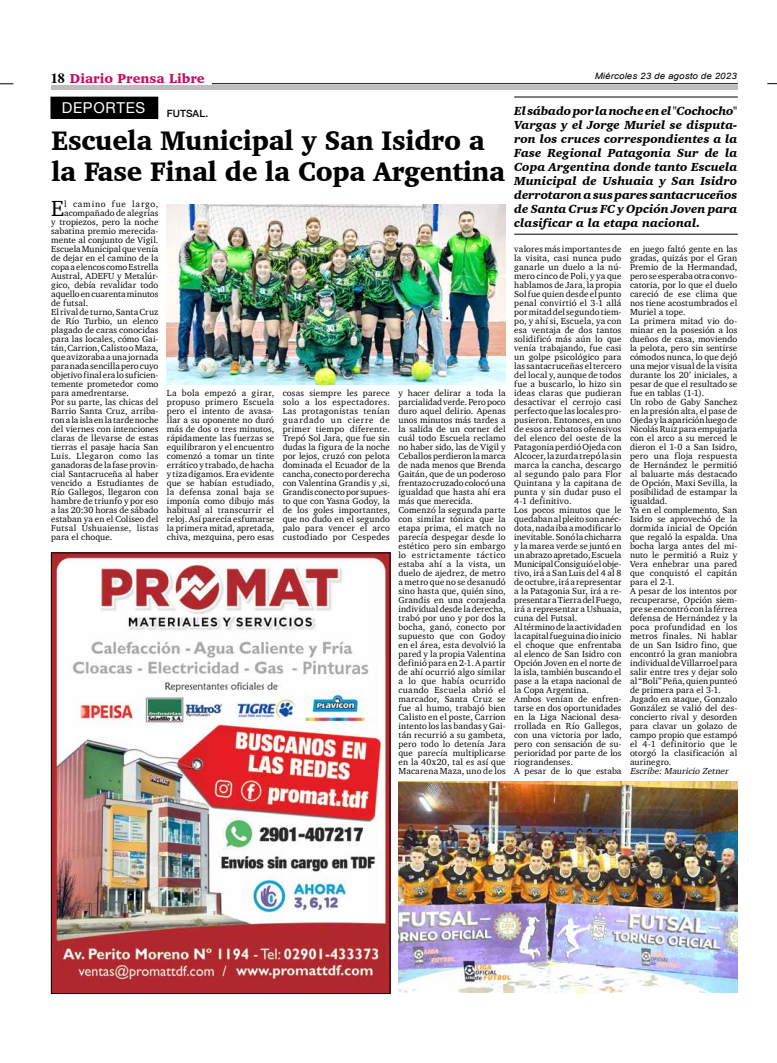
<style>
.page{position:relative;width:777px;height:1063px;background:#fff}
.page>*{position:absolute;margin:0;border:0;box-sizing:border-box;transform-origin:0 0}
.t1{font:900 27.5px/30.4px "Charter";letter-spacing:-.01em;color:#000;scale:.95 1}
.t2{font:22.4px "Charter";color:#000}
.t3{font:15px "Helvetica Neue";letter-spacing:.045em;color:#fff}
.t4{font:900 13.2px "Charter";color:#c80c5f}
.t5{font:italic 900 12px/14px "Charter";letter-spacing:.005em;color:#000;text-align:justify}
.t6{font:500 10px "Helvetica Neue";letter-spacing:.005em;color:#000}
.t7{font:9px/9px "Charter";letter-spacing:.01em;color:#000}
.t8{font:9px "Charter";letter-spacing:.03em;color:#000}
.t9{font:italic 9px "Charter";color:#000}
.t10{font:9px "Charter";letter-spacing:.04em;color:#000}
.t11{font:9px "Charter";letter-spacing:.09em;color:#000}
.t12{font:italic 8.8px "Arial";letter-spacing:.01em;color:#000;scale:1.11 1}
.s1{font-family:"Times";font-weight:700;font-size:14px;color:#000}
</style>
<div class="page">
<hr style="left:212px;top:83px;width:526px;height:1px;background:#000">
<svg style="left:0;top:84px;width:13px;height:1px"></svg>
<div style="left:51px;top:85px;width:686px;height:5px;background:#bcbec0"></div>
<img style="left:53px;top:555px;width:335px;height:437px">
<div style="left:51px;top:553px;width:339px;height:441px;border:1px solid #000"></div>
<div style="left:51px;top:97px;width:107px;height:21px;background:#000"></div>
<img style="left:167px;top:205px;width:339px;height:180px">
<img style="left:398px;top:782px;width:339px;height:210px">
<hr style="left:514px;top:97px;width:224px;height:1px;background:#000">
<hr style="left:514px;top:234px;width:224px;height:1px;background:#000">
<h3 class="t4" style="left:51px;top:70px;width:155px"><span class="s1">18</span> Diario Prensa Libre</h3>
<h3 class="t3" style="left:62px;top:97px;width:85px">DEPORTES</h3>
<p class="t6" style="left:167px;top:106px;width:43px">FUTSAL.</p>
<h1 class="t1" style="left:51px;top:125px;width:479px">Escuela Municipal y San Isidro a la Fase Final de la Copa Argentina</h1>
<h2 class="t2" style="left:51px;top:189px;width:14px">E</h2>
<p class="t11" style="left:64px;top:196px;width:96px">l camino fue largo,</p>
<p class="t7" style="left:64px;top:209px;width:96px">acompañado de alegrías</p>
<p class="t7" style="left:51px;top:218px;width:109px">y tropiezos, pero la noche</p>
<p class="t7" style="left:51px;top:227px;width:109px">sabatina premio merecida-</p>
<p class="t7" style="left:51px;top:236px;width:109px">mente al conjunto de Vigil.</p>
<p class="t7" style="left:51px;top:245px;width:109px">Escuela Municipal que venía</p>
<p class="t7" style="left:51px;top:254px;width:109px">de dejar en el camino de la</p>
<p class="t7" style="left:51px;top:263px;width:109px">copa a elencos como Estrella</p>
<p class="t7" style="left:51px;top:272px;width:109px">Austral, ADEFU y Metalúr-</p>
<p class="t7" style="left:51px;top:281px;width:109px">gico, debía revalidar todo</p>
<p class="t7" style="left:51px;top:290px;width:109px">aquello en cuarenta minutos</p>
<p class="t7" style="left:51px;top:299px;width:39px">de futsal.</p>
<p class="t7" style="left:51px;top:308px;width:109px">El rival de turno, Santa Cruz</p>
<p class="t7" style="left:51px;top:317px;width:109px">de Río Turbio, un elenco</p>
<p class="t7" style="left:51px;top:326px;width:109px">plagado de caras conocidas</p>
<p class="t7" style="left:51px;top:335px;width:109px">para las locales, cómo Gai-</p>
<p class="t7" style="left:51px;top:344px;width:109px">tán, Carrion, Calisto o Maza,</p>
<p class="t7" style="left:51px;top:353px;width:109px">que avizoraba a una jornada</p>
<p class="t7" style="left:51px;top:362px;width:109px">para nada sencilla pero cuyo</p>
<p class="t7" style="left:51px;top:371px;width:109px">objetivo final era lo suficien-</p>
<p class="t7" style="left:51px;top:380px;width:109px">temente prometedor como</p>
<p class="t7" style="left:51px;top:389px;width:79px">para amedrentarse.</p>
<p class="t7" style="left:51px;top:398px;width:109px">Por su parte, las chicas del</p>
<p class="t7" style="left:51px;top:407px;width:109px">Barrio Santa Cruz, arriba-</p>
<p class="t7" style="left:51px;top:416px;width:109px">ron a la isla en la tarde noche</p>
<p class="t7" style="left:51px;top:425px;width:109px">del viernes con intenciones</p>
<p class="t7" style="left:51px;top:434px;width:109px">claras de llevarse de estas</p>
<p class="t7" style="left:51px;top:443px;width:109px">tierras el pasaje hacia San</p>
<p class="t10" style="left:51px;top:448px;width:109px">Luis. Llegaron como las</p>
<p class="t7" style="left:51px;top:461px;width:109px">ganadoras de la fase provin-</p>
<p class="t7" style="left:51px;top:470px;width:109px">cial Santacruceña al haber</p>
<p class="t7" style="left:51px;top:479px;width:109px">vencido a Estudiantes de</p>
<p class="t7" style="left:51px;top:488px;width:109px">Río Gallegos, llegaron con</p>
<p class="t7" style="left:51px;top:497px;width:109px">hambre de triunfo y por eso</p>
<p class="t7" style="left:51px;top:506px;width:109px">a las 20:30 horas de sábado</p>
<p class="t7" style="left:51px;top:515px;width:109px">estaban ya en el Coliseo del</p>
<p class="t8" style="left:51px;top:520px;width:109px">Futsal Ushuaiense, listas</p>
<p class="t7" style="left:51px;top:533px;width:63px">para el choque.</p>
<p class="t7" style="left:167px;top:389px;width:109px;text-align:justify">La bola empezó a girar, propuso primero Escuela pero el intento de avasa&shy;llar a su oponente no duró más de dos o tres minutos, rápidamente las fuerzas se equilibraron y el encuentro comenzó a tomar un tinte errático y trabado, de hacha y tiza digamos. Era evidente que se habían estudiado, la defensa zonal baja se imponía como dibujo más habitual al transcurrir el reloj. Así parecía esfumarse la primera mitad, apretada, chiva, mezquina, pero esas</p>
<p class="t7" style="left:283px;top:389px;width:109px;text-align:justify">cosas siempre les parece solo a los espectadores.<br>Las protagonistas tenían guardado un cierre de primer tiempo diferente.<br>Trepó Sol Jara, que fue sin dudas la figura de la noche por lejos, cruzó con pelota dominada el Ecuador de la cancha, conecto por derecha con Valentina Grandis y ,si, Grandis conecto por supues&shy;to que con Yasna Godoy, la de los goles importantes, que no dudo en el segundo palo para vencer el arco custodiado por Cespedes</p>
<p class="t7" style="left:398px;top:389px;width:109px">y hacer delirar a toda la parcialidad verde. Pero poco duro aquel delirio. Apenas unos minutos más tardes a la salida de un corner del cuál todo Escuela reclamo no haber sido, las de Vigil y<br>Ceballos perdieron la marca de nada menos que Brenda<br>Gaitán, que de un poderoso frentazo cruzado colocó una igualdad que hasta ahí era más que merecida.<br>Comenzó la segunda parte con similar tónica que la etapa prima, el match no parecía despegar desde lo estético pero sin embargo lo estrictamente táctico estaba ahí a la vista, un duelo de ajedrez, de metro a metro que no se desanudó sino hasta que, quién sino,<br>Grandis en una corajeada individual desde la derecha, trabó por uno y por dos la bocha, ganó, conecto por supuesto que con Godoy en el área, esta devolvió la pared y la propia Valentina definió para en 2-1. A partir de ahí ocurrió algo similar a lo que había ocurrido cuando Escuela abrió el marcador, Santa Cruz se fue al humo, trabajó bien<br>Calisto en el poste, Carrion intento los las bandas y Gai&shy;tán recurrió a su gambeta, pero todo lo detenía Jara que parecía multiplicarse en la 40x20, tal es así que<br>Macarena Maza, uno de los</p>
<p class="t12" style="left:594px;top:70px;width:129px">Miércoles 23 de agosto de 2023</p>
<p class="t5" style="left:514px;top:103px;width:225px">El sábado por la noche en el "Cochocho" Vargas y el Jorge Muriel se disputa&shy;ron los cruces correspondientes a la Fase Regional Patagonia Sur de la Copa Argentina donde tanto Escuela Municipal de Ushuaia y San Isidro derrotaron a sus pares santacruceños de Santa Cruz FC y Opción Joven para clasificar a la etapa nacional.</p>
<p class="t7" style="left:514px;top:244px;width:109px">valores más importantes de la visita, casi nunca pudo ganarle un duelo a la nú&shy;mero cinco de Poli, y ya que hablamos de Jara, la propia<br>Sol fue quien desde el punto penal convirtió el 3-1 allá por mitad del segundo tiem&shy;po, y ahí si, Escuela, ya con esa ventaja de dos tantos solidificó más aún lo que venía trabajando, fue casi un golpe psicológico para las santacruceñas el tercero del local y, aunque de todos fue a buscarlo, lo hizo sin ideas claras que pudieran desactivar el cerrojo casi perfecto que las locales pro&shy;pusieron. Entonces, en uno de esos arrebatos ofensivos del elenco del oeste de la<br>Patagonia perdió Ojeda con<br>Alcocer, la zurda trepó la sin marca la cancha, descargo al segundo palo para Flor<br>Quintana y la capitana de punta y sin dudar puso el<br>4-1 definitivo.<br>Los pocos minutos que le quedaban al pleito son anéc&shy;dota, nada iba a modificar lo inevitable. Sonó la chicharra y la marea verde se juntó en un abrazo apretado, Escuela<br>Municipal Consiguió el obje&shy;tivo, irá a San Luis del 4 al 8 de octubre, irá a representar a la Patagonia Sur, irá a re&shy;presentar a Tierra del Fuego, irá a representar a Ushuaia, cuna del Futsal.<br>Al término de la actividad en la capital fueguina dio inicio el choque que enfrentaba al elenco de San Isidro con<br>Opción Joven en el norte de la isla, también buscando el pase a la etapa nacional de la Copa Argentina.<br>Ambos venían de enfren&shy;tarse en dos oportunidades en la Liga Nacional desa&shy;rrollada en Río Gallegos, con una victoria por lado, pero con sensación de su&shy;perioridad por parte de los riograndenses.<br>A pesar de lo que estaba</p>
<p class="t7" style="left:630px;top:244px;width:109px">en juego faltó gente en las gradas, quizás por el Gran<br>Premio de la Hermandad, pero se esperaba otra convo&shy;catoria, por lo que el duelo careció de ese clima que nos tiene acostumbrados el<br>Muriel a tope.<br>La primera mitad vio do&shy;minar en la posesión a los dueños de casa, moviendo la pelota, pero sin sentirse cómodos nunca, lo que dejó una mejor visual de la visita durante los 20’ iniciales, a pesar de que el resultado se fue en tablas (1-1).<br>Un robo de Gaby Sanchez en la presión alta, el pase de<br>Ojeda y la aparición luego de<br>Nicolás Ruiz para empujarla con el arco a su merced le dieron el 1-0 a San Isidro, pero una floja respuesta de Hernández le permitió al baluarte más destacado de Opción, Maxi Sevilla, la posibilidad de estampar la igualdad.<br>Ya en el complemento, San<br>Isidro se aprovechó de la dormida inicial de Opción que regaló la espalda. Una bocha larga antes del mi&shy;nuto le permitió a Ruiz y<br>Vera enhebrar una pared que conquistó el capitán para el 2-1.<br>A pesar de los intentos por recuperarse, Opción siem&shy;pre se encontró con la férrea defensa de Hernández y la poca profundidad en los metros finales. Ni hablar de un San Isidro fino, que encontró la gran maniobra individual de Villarroel para salir entre tres y dejar solo al “Boli” Peña, quien punteó de primera para el 3-1.<br>Jugado en ataque, Gonzalo<br>González se valió del des&shy;concierto rival y desorden para clavar un golazo de campo propio que estampó el 4-1 definitorio que le otorgó la clasificación al aurinegro.</p>
<p class="t9" style="left:630px;top:763px;width:102px">Escribe:MauricioZetner</p>
</div>
